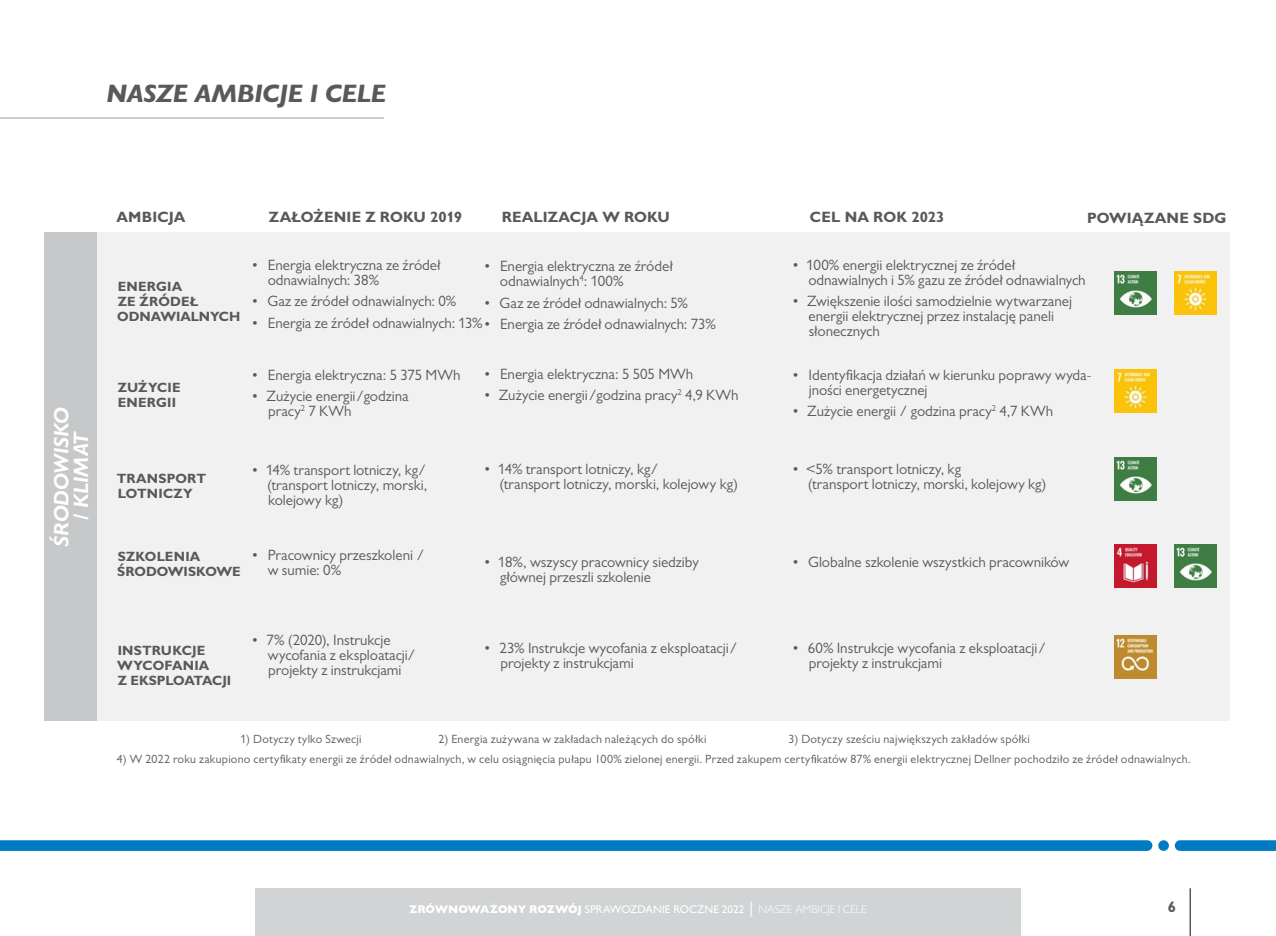
<style>
.page{position:relative;width:1276px;height:936px;background:#fff}
.page>*{position:absolute;margin:0;border:0;box-sizing:border-box;transform-origin:0 0}
.t1{font:italic 800 25.5px "Gill Sans MT Pro";letter-spacing:-.02em;color:#58595b}
.t2{font:italic 700 21px/19.5px "Gill Sans MT Pro";letter-spacing:-.005em;color:#fff;text-align:center}
.t3{font:15px/15px "Gill Sans MT Pro";letter-spacing:-.005em;color:#58595b}
.t4{font:700 15px "Gill Sans MT Pro";letter-spacing:.005em;color:#58595b}
.t5{font:700 13.5px/15px "Gill Sans MT Pro";letter-spacing:.005em;color:#58595b}
.t6{font:12px "Gill Sans MT Pro";letter-spacing:.02em;color:#58595b}
.t7{font:500 11.25px "Gill Sans MT Pro";color:#fff}
.s1{font-weight:800}
.s2{font-weight:400;font-size:16.5px}
.s3{font-weight:300;font-size:11.4px}
</style>
<div class="page">
<div style="left:45px;top:232px;width:1184px;height:488px;background:#f1f1f2"></div>
<div style="left:45px;top:232px;width:52px;height:488px;background:#c7c8ca"></div>
<div style="left:255px;top:888px;width:765px;height:47px;background:#d1d3d4"></div>
<hr style="left:1189px;top:888px;width:2px;height:47px;background:#58595b">
<div style="left:1158px;top:840px;width:11px;height:10px;background:#007ac2;border-radius:50%"></div>
<svg style="left:1174px;top:840px;width:102px;height:10px"></svg>
<svg style="left:0;top:840px;width:1152px;height:10px;background:#067dc3"></svg>
<hr style="left:0;top:117px;width:384px;height:2px;background:#bcbec0">
<img style="left:1174px;top:272px;width:42px;height:42px">
<img style="left:1174px;top:544px;width:42px;height:43px">
<img style="left:1114px;top:369px;width:42px;height:43px">
<img style="left:1114px;top:272px;width:42px;height:42px">
<img style="left:1114px;top:544px;width:42px;height:43px">
<img style="left:1114px;top:458px;width:42px;height:42px">
<img style="left:1114px;top:635px;width:42px;height:43px">
<h1 class="t1" style="left:106px;top:79px;width:281px">NASZE AMBICJE I CELE</h1>
<h2 class="t2" style="left:51px;top:546px;width:141px;rotate:-90deg">ŚRODOWISKO / KLIMAT</h2>
<p class="t4" style="left:117px;top:208px;width:71px">AMBICJA</p>
<p class="t5" style="left:117px;top:279px;width:125px">ENERGIA<br>ZE ŹRÓDEŁ<br>ODNAWIALNYCH</p>
<p class="t5" style="left:118px;top:379px;width:65px">ZUŻYCIE<br>ENERGII</p>
<p class="t4" style="left:269px;top:208px;width:195px">ZAŁOŻENIE Z ROKU 2019</p>
<p class="t4" style="left:1087px;top:208px;width:141px">POWIĄZANE SDG</p>
<p class="t4" style="left:810px;top:208px;width:136px">CEL NA ROK 2023</p>
<p class="t3" style="left:808px;top:257px;width:279px;text-indent:-16px">• 100% energii elektrycznej ze źródeł odnawialnych i 5% gazu ze źródeł odnawialnych</p>
<p class="t3" style="left:808px;top:293px;width:265px;text-indent:-16px">• Zwiększenie ilości samodzielnie wytwarzanej energii elektrycznej przez instalację paneli słonecznych</p>
<p class="t3" style="left:809px;top:367px;width:284px;text-indent:-16px">• Identyfikacja działań w kierunku poprawy wyda&shy;jności energetycznej</p>
<p class="t3" style="left:792px;top:403px;width:262px">• Zużycie energii / godzina pracy<sup>2</sup> 4,7 KWh</p>
<p class="t4" style="left:502px;top:208px;width:170px">REALIZACJA W ROKU</p>
<p class="t3" style="left:500px;top:258px;width:174px;text-indent:-16px">• Energia elektryczna ze źródeł odnawialnych<sup>4</sup>: 100%</p>
<p class="t3" style="left:484px;top:295px;width:205px">• Gaz ze źródeł odnawialnych: 5%</p>
<p class="t3" style="left:268px;top:257px;width:174px;text-indent:-16px">• Energia elektryczna ze źródeł odnawialnych: 38%</p>
<p class="t3" style="left:252px;top:293px;width:206px">• Gaz ze źródeł odnawialnych: 0%</p>
<p class="t3" style="left:252px;top:315px;width:465px">• Energia ze źródeł odnawialnych: 13%• Energia ze źródeł odnawialnych: 73%</p>
<p class="t3" style="left:252px;top:367px;width:210px">• Energia elektryczna: 5 375 MWh</p>
<p class="t3" style="left:268px;top:388px;width:142px;text-indent:-16px">• Zużycie energii/godzina pracy<sup>2</sup> 7 KWh</p>
<p class="t3" style="left:484px;top:366px;width:211px">• Energia elektryczna: 5 505 MWh</p>
<p class="t3" style="left:484px;top:388px;width:256px">• Zużycie energii/godzina pracy<sup>2</sup> 4,9 KWh</p>
<p class="t5" style="left:117px;top:470px;width:91px">TRANSPORT<br>LOTNICZY</p>
<p class="t3" style="left:267px;top:462px;width:162px;text-align:justify;text-indent:-15px">• 14% transport lotniczy, kg/ (transport lotniczy, morski, kolejowy kg)</p>
<p class="t5" style="left:117px;top:548px;width:125px">SZKOLENIA<br>ŚRODOWISKOWE</p>
<p class="t3" style="left:268px;top:547px;width:158px;text-indent:-16px">• Pracownicy przeszkoleni / w sumie: 0%</p>
<p class="t3" style="left:499px;top:461px;width:240px;text-indent:-15px">• 14% transport lotniczy, kg/<br>(transport lotniczy, morski, kolejowy kg)</p>
<p class="t3" style="left:500px;top:554px;width:200px;text-indent:-16px">• 18%, wszyscy pracownicy siedziby głównej przeszli szkolenie</p>
<p class="t3" style="left:808px;top:461px;width:240px;text-indent:-15px">• &lt;5% transport lotniczy, kg<br>(transport lotniczy, morski, kolejowy kg)</p>
<p class="t3" style="left:792px;top:554px;width:278px">• Globalne szkolenie wszystkich pracowników</p>
<p class="t5" style="left:117px;top:642px;width:116px">INSTRUKCJE<br>WYCOFANIA<br>Z EKSPLOATACJI</p>
<p class="t3" style="left:268px;top:632px;width:149px;text-indent:-16px">• 7% (2020), Instrukcje wycofania z eksploatacji/ projekty z instrukcjami</p>
<p class="t3" style="left:500px;top:640px;width:238px;text-indent:-16px">• 23% Instrukcje wycofania z eksploatacji/ projekty z instrukcjami</p>
<p class="t3" style="left:809px;top:640px;width:239px;text-indent:-16px">• 60% Instrukcje wycofania z eksploatacji/ projekty z instrukcjami</p>
<p class="t6" style="left:241px;top:731px;width:122px">1) Dotyczy tylko Szwecji</p>
<p class="t6" style="left:438px;top:731px;width:269px">2) Energia zużywana w zakładach należących do spółki</p>
<p class="t6" style="left:788px;top:731px;width:243px">3) Dotyczy sześciu największych zakładów spółki</p>
<p class="t6" style="left:117px;top:752px;width:1075px">4) W 2022 roku zakupiono certyfikaty energii ze źródeł odnawialnych, w celu osiągnięcia pułapu 100% zielonej energii. Przed zakupem certyfikatów 87% energii elektrycznej Dellner pochodziło ze źródeł odnawialnych.</p>
<p class="t7" style="left:409px;top:902px;width:459px"><span class="s1">ZRÓWNOWAŻONY ROZWÓJ</span> SPRAWOZDANIE ROCZNE 2022 <span class="s2">|</span> <span class="s3">NASZE AMBICJE I CELE</span></p>
<p class="t4" style="left:1168px;top:897px;width:10px">6</p>
</div>
